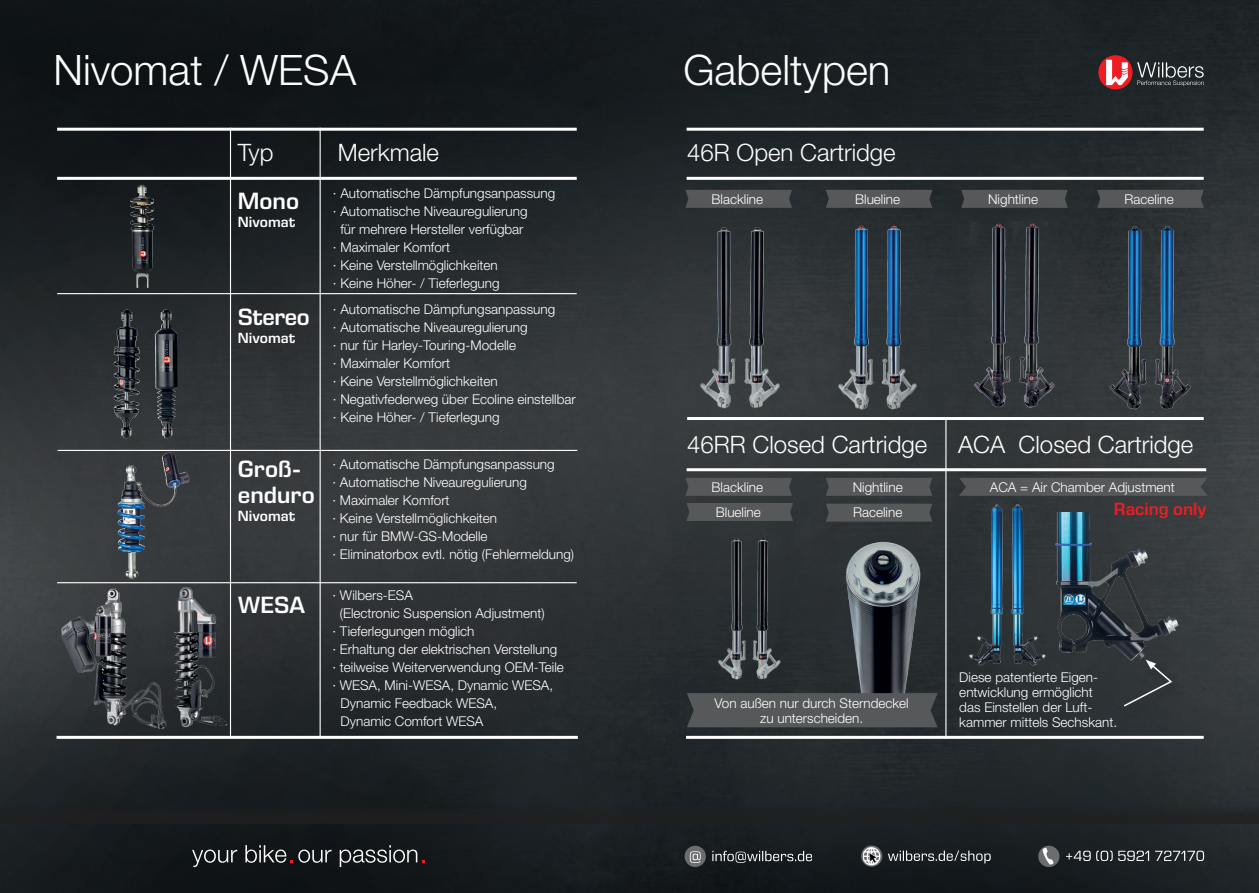
<style>
.page{position:relative;width:1259px;height:893px;background:#fff}
.page>*{position:absolute;margin:0;border:0;box-sizing:border-box;transform-origin:0 0}
.t1{font:300 42px "Helvetica Neue LT Pro";color:#fff}
.t2{font:300 24px "Helvetica Neue LT Pro";color:#fff}
.t3{font:600 24px/25.5px "Eurostile Next LT Pro";color:#fff}
.t4{font:600 18px "Eurostile Next LT Pro";color:#ee1d23}
.t5{font:600 15px "Eurostile Next LT Pro";color:#fff}
.t6{font:300 13.5px/18px "Helvetica Neue LT Pro";color:#fff}
</style>
<div class="page">
<img style="left:0;top:0;width:1259px;height:802px">
<div style="left:0;top:802px;width:1259px;height:91px;background:#231f20"></div>
<img style="left:0;top:825px;width:1259px;height:68px">
<svg style="left:192px;top:845px;width:232px;height:22px;background:#373a3d"></svg>
<div style="left:684px;top:846px;width:22px;height:21px;background:#6c6d70;border-radius:50%"></div>
<svg style="left:690px;top:851px;width:10px;height:12px"></svg>
<svg style="left:712px;top:851px;width:100px;height:12px"></svg>
<svg style="left:861px;top:845px;width:21px;height:22px"></svg>
<img style="left:863px;top:845px;width:19px;height:21px">
<svg style="left:888px;top:850px;width:102px;height:13px"></svg>
<div style="left:1038px;top:846px;width:21px;height:21px;background:#6c6d70;border-radius:50%"></div>
<svg style="left:1042px;top:848px;width:11px;height:16px"></svg>
<svg style="left:1098px;top:55px;width:34px;height:34px"></svg>
<svg style="left:1106px;top:60px;width:21px;height:25px"></svg>
<svg style="left:1137px;top:62px;width:66px;height:24px;background:#4d5254"></svg>
<svg style="left:1066px;top:851px;width:138px;height:10px"></svg>
<hr style="left:57px;top:293px;width:520px;height:1px;background:#fff">
<hr style="left:58px;top:450px;width:519px;height:1px;background:#fff">
<hr style="left:687px;top:417px;width:516px;height:3px;background:#fff">
<hr style="left:57px;top:582px;width:520px;height:1px;background:#fff">
<hr style="left:57px;top:736px;width:521px;height:3px;background:#fff">
<hr style="left:686px;top:736px;width:517px;height:3px;background:#fff">
<hr style="left:57px;top:177px;width:520px;height:3px;background:#fff">
<hr style="left:686px;top:177px;width:517px;height:3px;background:#fff">
<hr style="left:686px;top:468px;width:520px;height:3px;background:#fff">
<hr style="left:57px;top:128px;width:520px;height:3px;background:#fff">
<hr style="left:686px;top:128px;width:517px;height:3px;background:#fff">
<hr style="left:230px;top:128px;width:1px;height:609px;background:#fff">
<hr style="left:319px;top:128px;width:2px;height:609px;background:#fff">
<img style="left:130px;top:185px;width:10px;height:85px">
<img style="left:155px;top:309px;width:10px;height:84px">
<svg style="left:162px;top:453px;width:8px;height:7px"></svg>
<img style="left:55px;top:586px;width:93px;height:147px">
<img style="left:148px;top:586px;width:102px;height:147px">
<hr style="left:945px;top:418px;width:1px;height:321px;background:#fff">
<img style="left:690px;top:218px;width:97px;height:199px">
<img style="left:710px;top:530px;width:76px;height:156px">
<img style="left:967px;top:496px;width:80px;height:172px">
<img style="left:1043px;top:513px;width:137px;height:155px">
<img style="left:831px;top:530px;width:100px;height:163px">
<img style="left:963px;top:218px;width:102px;height:199px">
<img style="left:832px;top:218px;width:94px;height:199px">
<img style="left:1098px;top:218px;width:106px;height:199px">
<div style="left:687px;top:693px;width:250px;height:34px;background:#57585a"></div>
<svg style="left:685px;top:190px;width:107px;height:18px;background:#545658"></svg>
<div style="left:685px;top:478px;width:107px;height:18px;background:#57585a"></div>
<div style="left:959px;top:478px;width:248px;height:18px;background:#57585a"></div>
<svg style="left:961px;top:190px;width:106px;height:18px;background:#555658"></svg>
<div style="left:826px;top:478px;width:106px;height:18px;background:#57585a"></div>
<svg style="left:826px;top:190px;width:106px;height:18px;background:#555658"></svg>
<div style="left:686px;top:503px;width:107px;height:18px;background:#57585a"></div>
<div style="left:1097px;top:190px;width:106px;height:18px;background:#57585a"></div>
<svg style="left:826px;top:504px;width:106px;height:18px;background:#555658"></svg>
<div style="left:1121px;top:657px;width:65px;height:64px;background:#303538"></div>
<svg style="left:1124px;top:660px;width:49px;height:47px"></svg>
<h1 class="t1" style="left:53px;top:45px;width:304px">Nivomat / WESA</h1>
<h1 class="t1" style="left:683px;top:45px;width:208px">Gabeltypen</h1>
<h2 class="t2" style="left:238px;top:138px;width:37px">Typ</h2>
<h2 class="t2" style="left:687px;top:138px;width:210px">46R Open Cartridge</h2>
<h2 class="t2" style="left:338px;top:138px;width:103px">Merkmale</h2>
<p class="t6" style="left:333px;top:184px;width:224px">· Automatische Dämpfungsanpassung</p>
<p class="t6" style="left:333px;top:202px;width:196px">· Automatische Niveauregulierung</p>
<p class="t6" style="left:340px;top:220px;width:185px">für mehrere Hersteller verfügbar</p>
<p class="t6" style="left:333px;top:238px;width:119px">· Maximaler Komfort</p>
<p class="t6" style="left:333px;top:256px;width:166px">· Keine Verstellmöglichkeiten</p>
<p class="t6" style="left:333px;top:274px;width:168px">· Keine Höher- / Tieferlegung</p>
<p class="t6" style="left:333px;top:300px;width:244px">· Automatische Dämpfungsanpassung<br>· Automatische Niveauregulierung<br>· nur für Harley-Touring-Modelle<br>· Maximaler Komfort<br>· Keine Verstellmöglichkeiten<br>· Negativfederweg über Ecoline einstellbar · Keine Höher- / Tieferlegung</p>
<p class="t6" style="left:332px;top:455px;width:243px">· Automatische Dämpfungsanpassung<br>· Automatische Niveauregulierung<br>· Maximaler Komfort<br>· Keine Verstellmöglichkeiten<br>· nur für BMW-GS-Modelle<br>· Eliminatorbox evtl. nötig (Fehlermeldung)</p>
<p class="t6" style="left:332px;top:586px;width:82px">· Wilbers-ESA</p>
<p class="t6" style="left:340px;top:604px;width:206px">(Electronic Suspension Adjustment)</p>
<p class="t6" style="left:332px;top:622px;width:144px">· Tieferlegungen möglich</p>
<p class="t6" style="left:332px;top:640px;width:226px">· Erhaltung der elektrischen Verstellung</p>
<p class="t6" style="left:332px;top:658px;width:233px">· teilweise Weiterverwendung OEM-Teile</p>
<p class="t6" style="left:332px;top:676px;width:222px">· WESA, Mini-WESA, Dynamic WESA,</p>
<p class="t6" style="left:340px;top:694px;width:158px">Dynamic Feedback WESA,</p>
<p class="t6" style="left:340px;top:712px;width:144px">Dynamic Comfort WESA</p>
<h2 class="t3" style="left:238px;top:189px;width:63px">Mono</h2>
<p class="t5" style="left:238px;top:214px;width:59px">Nivomat</p>
<p class="t6" style="left:711px;top:190px;width:53px">Blackline</p>
<p class="t6" style="left:855px;top:190px;width:47px">Blueline</p>
<p class="t6" style="left:988px;top:190px;width:52px">Nightline</p>
<p class="t6" style="left:1124px;top:190px;width:51px">Raceline</p>
<h2 class="t3" style="left:238px;top:304px;width:73px">Stereo</h2>
<p class="t5" style="left:238px;top:330px;width:59px">Nivomat</p>
<h2 class="t2" style="left:687px;top:429px;width:242px">46RR Closed Cartridge</h2>
<h2 class="t2" style="left:958px;top:429px;width:237px">ACA Closed Cartridge</h2>
<h2 class="t3" style="left:238px;top:457px;width:78px">Groß&shy;enduro</h2>
<p class="t5" style="left:238px;top:508px;width:59px">Nivomat</p>
<p class="t6" style="left:711px;top:478px;width:53px">Blackline</p>
<p class="t6" style="left:990px;top:478px;width:186px">ACA = Air Chamber Adjustment</p>
<p class="t6" style="left:852px;top:478px;width:52px">Nightline</p>
<h3 class="t4" style="left:1114px;top:499px;width:94px">Racing only</h3>
<p class="t6" style="left:716px;top:503px;width:47px">Blueline</p>
<p class="t6" style="left:853px;top:503px;width:51px">Raceline</p>
<h2 class="t3" style="left:238px;top:593px;width:69px">WESA</h2>
<p class="t6" style="left:959px;top:670px;width:159px;line-height:15px">Diese patentierte Eigen&shy;entwicklung ermöglicht das Einstellen der Luft&shy;kammer mittels Sechskant.</p>
<p class="t6" style="left:714px;top:695px;width:196px;line-height:15px;text-align:center">Von außen nur durch Sterndeckel zu unterscheiden.</p>
</div>
